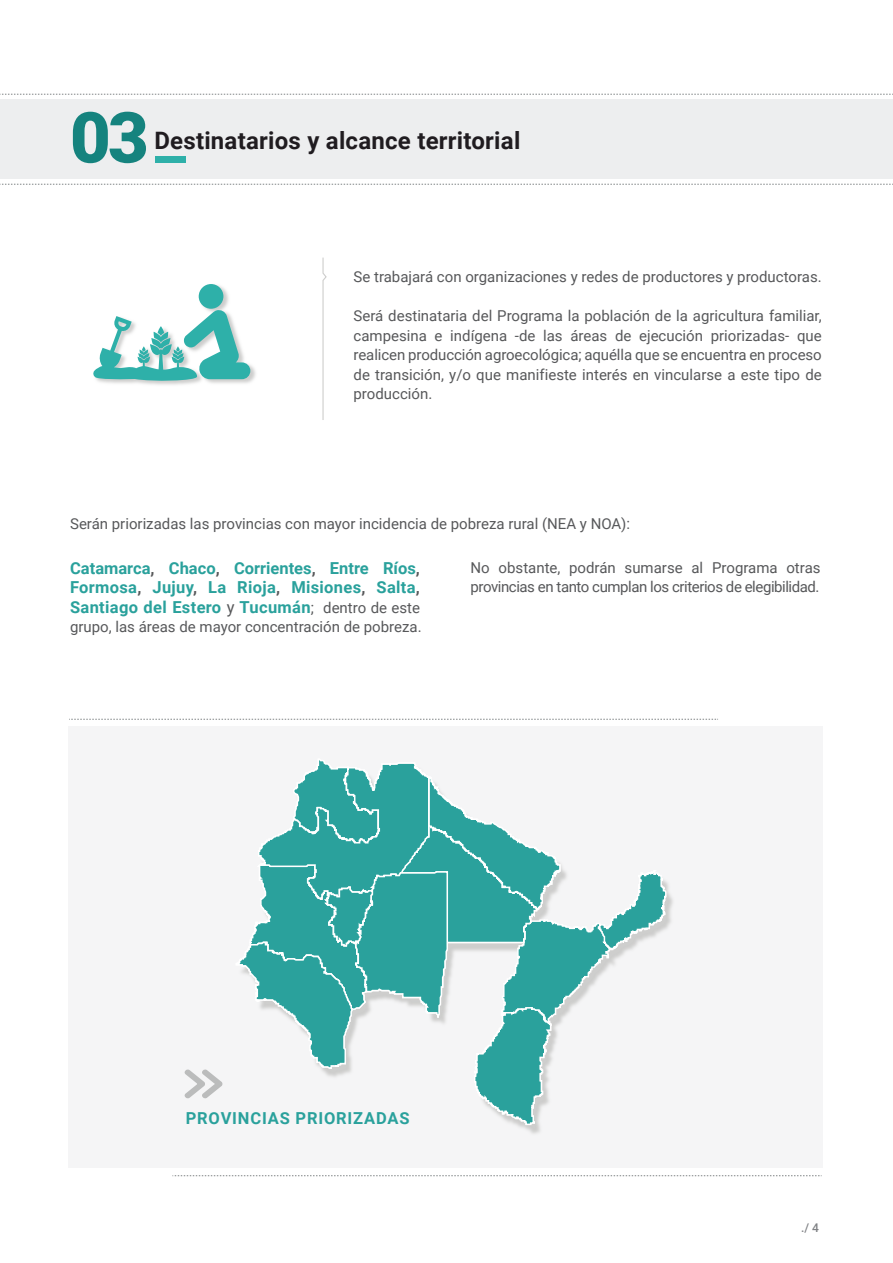
<style>
.page{position:relative;width:893px;height:1263px;background:#fff}
.page>*{position:absolute;margin:0;border:0;box-sizing:border-box;transform-origin:0 0}
.t1{font:900 70.5px "Roboto";color:#15837e}
.t2{font:700 24px "Roboto";letter-spacing:.01em;color:#201c20}
.t3{font:700 16.5px/19.5px "Roboto";letter-spacing:.02em;color:#2aa19c;text-align:justify}
.t4{font:700 16.5px "Roboto";letter-spacing:.05em;color:#2aa19c}
.t5{font:15px/19.5px "Roboto";color:#57585a;text-align:justify}
.t6{font:15px/19.5px "Roboto";letter-spacing:-.03em;color:#57585a}
.t7{font:500 12px "Roboto";color:#808285}
.s1{color:#57585a}
.s2{font-weight:400;color:#57585a}
.s3{font-weight:400;font-size:15px;color:#57585a}
</style>
<div class="page">
<div style="left:68px;top:726px;width:754px;height:441px;background:#f5f5f6"></div>
<div style="left:0;top:100px;width:893px;height:79px;background:#edeeef"></div>
<div style="left:155px;top:156px;width:31px;height:7px;background:#2eb0a9"></div>
<svg style="left:0;top:184px;width:893px;height:1px"></svg>
<svg style="left:0;top:94px;width:893px;height:1px"></svg>
<img style="left:102px;top:284px;width:154px;height:101px">
<div style="left:199px;top:284px;width:24px;height:25px;background:#2eb0a9;border-radius:50%"></div>
<svg style="left:93px;top:309px;width:157px;height:73px"></svg>
<svg style="left:322px;top:257px;width:5px;height:163px"></svg>
<svg style="left:239px;top:760px;width:428px;height:366px"></svg>
<svg style="left:184px;top:1069px;width:39px;height:30px"></svg>
<svg style="left:172px;top:1175px;width:650px;height:1px"></svg>
<svg style="left:69px;top:719px;width:649px;height:1px"></svg>
<h1 class="t1" style="left:70px;top:88px;width:80px">03</h1>
<h2 class="t2" style="left:154px;top:124px;width:367px">Destinatarios y alcance territorial</h2>
<p class="t5" style="left:354px;top:267px;width:470px">Se trabajará con organizaciones y redes de productores y productoras.</p>
<p class="t5" style="left:354px;top:306px;width:470px">Será destinataria del Programa la población de la agricultura familiar, campesina e indígena -de las áreas de ejecución priorizadas- que realicen producción agroecológica; aquélla que se encuentra en proceso de transición, y/o que manifieste interés en vincularse a este tipo de producción.</p>
<p class="t5" style="left:70px;top:513px;width:562px">Serán priorizadas las provincias con mayor incidencia de pobreza rural (NEA y NOA):</p>
<p class="t3" style="left:70px;top:557px;width:351px">Catamarca<span class="s1">,</span> Chaco<span class="s1">,</span> Corrientes<span class="s1">,</span> Entre Ríos<span class="s1">, </span>Formosa<span class="s1">,</span> Jujuy<span class="s1">,</span> La Rioja<span class="s1">,</span> Misiones<span class="s1">,</span> Salta<span class="s1">, </span>Santiago del Estero <span class="s2">y</span> Tucumán<span class="s3">; dentro de este</span></p>
<p class="t5" style="left:70px;top:616px;width:353px">grupo, las áreas de mayor concentración de pobreza.</p>
<p class="t6" style="left:471px;top:557px;width:351px">No obstante, podrán sumarse al Programa otras provincias en tanto cumplan los criterios de elegibilidad.</p>
<p class="t4" style="left:186px;top:1106px;width:225px">PROVINCIAS PRIORIZADAS</p>
<p class="t7" style="left:801px;top:1219px;width:19px">./ 4</p>
</div>
